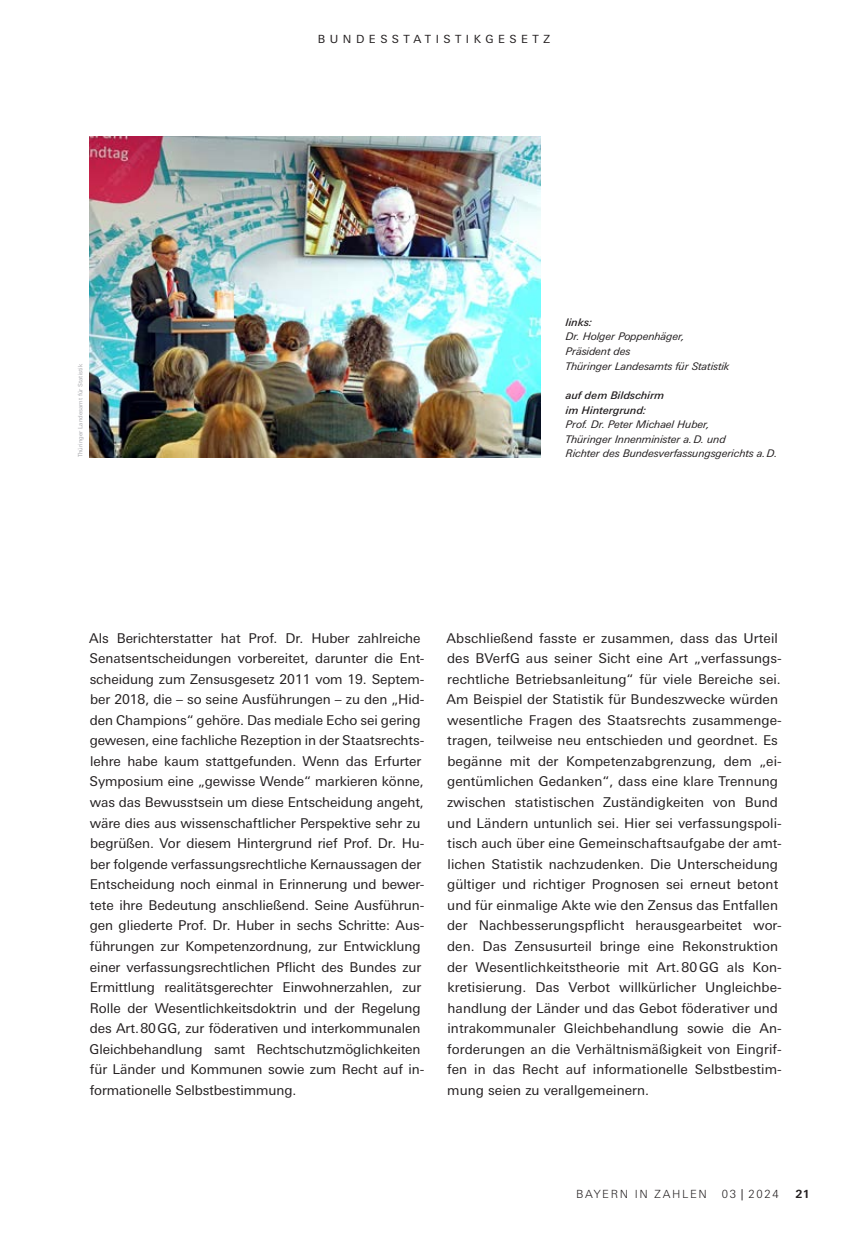
<style>
.page{position:relative;width:868px;height:1234px;background:#fff}
.page>*{position:absolute;margin:0;border:0;box-sizing:border-box;transform-origin:0 0}
.t1{font:13.5px/20.5px "Univers Next Pro";letter-spacing:-.005em;color:#231f20}
.t2{font:11.25px "Univers Next Pro Regular 2";letter-spacing:.4em;color:#231f20}
.t3{font:300 11.25px "Univers Next Pro";letter-spacing:.15em;color:#231f20}
.t4{font:700 11.25px "Univers Next Pro";color:#231f20}
.t5{font:italic 10.5px/14.7px "Univers Next Pro";color:#231f20}
.t6{font:italic 500 10.5px/14.7px "Univers Next Pro";color:#231f20}
.t7{font:6px "Univers Next Pro";color:#a8a9ad}
.s1{font-family:"Univers Next Pro Regular 2";font-weight:400}
</style>
<div class="page">
<img style="left:89px;top:136px;width:451px;height:321px">
<p class="t2" style="left:318px;top:32px;width:234px">BUNDESSTATISTIKGESETZ</p>
<p class="t7" style="left:77px;top:457px;width:95px;rotate:-90deg">Thüringer Landesamt für Statistik</p>
<p class="t6" style="left:566px;top:314px;width:28px">links:</p>
<p class="t5" style="left:566px;top:329px;width:165px">Dr. Holger Poppenhäger,<br>Präsident des<br>Thüringer Landesamts für Statistik</p>
<p class="t6" style="left:566px;top:387px;width:100px">auf dem Bildschirm im Hintergrund:</p>
<p class="t5" style="left:566px;top:417px;width:213px">Prof. Dr. Peter Michael Huber,<br>Thüringer Innenminister a.D. und<br>Richter des Bundesverfassungsgerichts a.D.</p>
<p class="t1" style="left:89px;top:627px;width:337px">Als Berichterstatter hat Prof. Dr. Huber zahlreiche Senatsentscheidungen vorbereitet, darunter die Ent&shy;scheidung zum Zensusgesetz 2011 vom 19. Septem&shy;ber 2018, die – so seine Ausführungen – zu den „Hid&shy;den Champions“ gehöre. Das mediale Echo sei gering gewesen, eine fachliche Rezeption in der Staatsrechts&shy;lehre habe kaum stattgefunden. Wenn das Erfurter Symposium eine „gewisse Wende“ markieren könne, was das Bewusstsein um diese Entscheidung angeht, wäre dies aus wissenschaftlicher Perspektive sehr zu begrüßen. Vor diesem Hintergrund rief Prof. Dr. Hu&shy;ber folgende verfassungsrechtliche Kernaussagen der Entscheidung noch einmal in Erinnerung und bewer&shy;tete ihre Bedeutung anschließend. Seine Ausführun&shy;gen gliederte Prof. Dr. Huber in sechs Schritte: Aus&shy;führungen zur Kompetenzordnung, zur Entwicklung einer verfassungsrechtlichen Pflicht des Bundes zur Ermittlung realitätsgerechter Einwohnerzahlen, zur Rolle der Wesentlichkeitsdoktrin und der Regelung des Art.80GG, zur föderativen und interkommunalen Gleichbehandlung samt Rechtschutzmöglichkeiten für Länder und Kommunen sowie zum Recht auf in&shy;formationelle Selbstbestimmung.</p>
<p class="t1" style="left:446px;top:627px;width:337px">Abschließend fasste er zusammen, dass das Urteil des BVerfG aus seiner Sicht eine Art „verfassungs&shy;rechtliche Betriebsanleitung“ für viele Bereiche sei.<br>Am Beispiel der Statistik für Bundeszwecke würden wesentliche Fragen des Staatsrechts zusammenge&shy;tragen, teilweise neu entschieden und geordnet. Es begänne mit der Kompetenzabgrenzung, dem „ei&shy;gentümlichen Gedanken“, dass eine klare Trennung zwischen statistischen Zuständigkeiten von Bund und Ländern untunlich sei. Hier sei verfassungspoli&shy;tisch auch über eine Gemeinschaftsaufgabe der amt&shy;lichen Statistik nachzudenken. Die Unterscheidung gültiger und richtiger Prognosen sei erneut betont und für einmalige Akte wie den Zensus das Entfallen der Nachbesserungspflicht herausgearbeitet wor&shy;den. Das Zensusurteil bringe eine Rekonstruktion der Wesentlichkeitstheorie mit Art.80GG als Kon&shy;kretisierung. Das Verbot willkürlicher Ungleichbe&shy;handlung der Länder und das Gebot föderativer und intrakommunaler Gleichbehandlung sowie die An&shy;forderungen an die Verhältnismäßigkeit von Eingrif&shy;fen in das Recht auf informationelle Selbstbestim&shy;mung seien zu verallgemeinern.</p>
<p class="t3" style="left:576px;top:1187px;width:132px">BAYERN IN ZAHLEN</p>
<p class="t3" style="left:721px;top:1187px;width:58px">03 <span class="s1">|</span> 2024</p>
<p class="t4" style="left:795px;top:1186px;width:16px">21</p>
</div>
